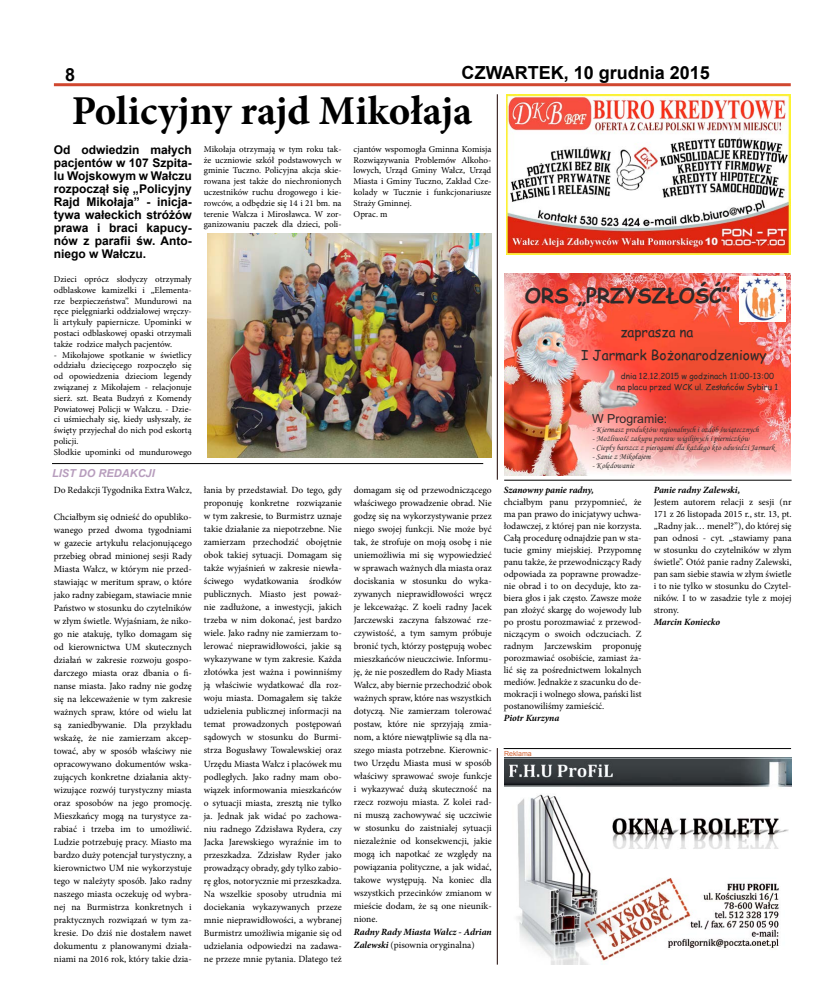
<style>
.page{position:relative;width:820px;height:993px;background:#fff}
.page>*{position:absolute;margin:0;border:0;box-sizing:border-box;transform-origin:0 0}
.t1{font:700 41px "Minion Pro";color:#000}
.t2{font:700 20.7px "Comic Sans MS";color:#2e2a2a}
.t3{font:700 18px "Arial";color:#000}
.t4{font:13.8px/23.9px "Comic Sans MS";color:#2e2a2a}
.t5{font:12.4px "Arial";color:#2e2a2a}
.t6{font:700 12px/13px "Arial";color:#000;text-align:justify}
.t7{font:italic 700 11px "Arial";color:#b79dbd}
.t8{font:9.5px/13px "Minion Pro";color:#000;text-align:justify}
.t9{font:italic 700 9.5px/13px "Minion Pro";letter-spacing:-.005em;color:#000}
.t10{font:9px/10.8px "Minion Pro";color:#000;text-align:justify}
.t11{font:italic 8.3px "Monotype Corsiva";color:#2e2a2a}
.t12{font:8.3px/11.5px "Comic Sans MS";color:#2e2a2a;text-align:center}
.t13{font:7px "Arial";color:#d36130}
.s1{font-weight:400;font-style:normal}
</style>
<div class="page">
<hr style="left:54px;top:83px;width:736px;height:3px;background:#d0472f">
<hr style="left:504px;top:479px;width:287px;height:1px;background:#000">
<hr style="left:503px;top:747px;width:287px;height:1px;background:#000">
<img style="left:504px;top:757px;width:286px;height:207px">
<hr style="left:496px;top:747px;width:1px;height:217px;background:#1a0300">
<hr style="left:496px;top:94px;width:1px;height:385px;background:#1a0300">
<hr style="left:52px;top:463px;width:431px;height:1px;background:#000">
<img style="left:207px;top:233px;width:284px;height:224px">
<img style="left:504px;top:274px;width:286px;height:201px">
<img style="left:739px;top:277px;width:46px;height:44px">
<img style="left:506px;top:95px;width:283px;height:160px">
<h3 class="t3" style="left:65px;top:63px;width:12px">8</h3>
<h3 class="t3" style="left:461px;top:60px;width:250px">CZWARTEK, 10 grudnia 2015</h3>
<h1 class="t1" style="left:72px;top:82px;width:402px">Policyjny rajd Mikołaja</h1>
<p class="t6" style="left:54px;top:144px;width:139px">Od odwiedzin małych pacjentów w 107 Szpita&shy;lu Wojskowym w Wałczu rozpoczął się „Policyjny Rajd Mikołaja” - inicja&shy;tywa wałeckich stróżów prawa i braci kapucy&shy;nów z parafii św. Anto&shy;niego w Wałczu.</p>
<p class="t10" style="left:54px;top:273px;width:139px">Dzieci oprócz słodyczy otrzymały odblaskowe kamizelki i „Elementa&shy;rze bezpieczeństwa”. Mundurowi na ręce pielęgniarki oddziałowej wręczy&shy;li artykuły papiernicze. Upominki w postaci odblaskowej opaski otrzymali także rodzice małych pacjentów.</p>
<p class="t10" style="left:54px;top:349px;width:139px;text-align:left">- Mikołajowe spotkanie w świetlicy oddziału dziecięcego rozpoczęło się od opowiedzenia dzieciom legendy związanej z Mikołajem - relacjonuje sierż. szt. Beata Budzyń z Komendy Powiatowej Policji w Wałczu. - Dzie&shy;ci uśmiechały się, kiedy usłyszały, że święty przyjechał do nich pod eskortą policji.<br>Słodkie upominki od mundurowego</p>
<p class="t10" style="left:204px;top:143px;width:139px">Mikołaja otrzymają w tym roku tak&shy;że uczniowie szkół podstawowych w gminie Tuczno. Policyjna akcja skie&shy;rowana jest także do niechronionych uczestników ruchu drogowego i kie&shy;rowców, a odbędzie się 14 i 21 bm. na terenie Wałcza i Mirosławca. W zor&shy;ganizowaniu paczek dla dzieci, poli-</p>
<p class="t10" style="left:353px;top:143px;width:139px;text-align:left">cjantów wspomogła Gminna Komisja<br>Rozwiązywania Problemów Alkoho&shy;lowych, Urząd Gminy Wałcz, Urząd<br>Miasta i Gminy Tuczno, Zakład Cze&shy;kolady w Tucznie i funkcjonariusze<br>Straży Gminnej.<br>Oprac. m</p>
<h2 class="t2" style="left:524px;top:281px;width:207px">ORS „PRZYSZŁOŚĆ”</h2>
<h3 class="t4" style="left:581px;top:321px;width:187px;text-indent:39px">zaprasza na<br>I Jarmark Bożonarodzeniowy</h3>
<p class="t12" style="left:616px;top:370px;width:163px">dnia 12.12.2015 w godzinach 11:00-13:00 na placu przed WCK ul. Zesłańców Sybiru 1</p>
<h3 class="t5" style="left:592px;top:414px;width:77px">W Programie:</h3>
<p class="t11" style="left:592px;top:426px;width:168px">- Kiermasz produktów regionalnych i ozdób świątecznych</p>
<p class="t11" style="left:592px;top:435px;width:158px">- Możliwość zakupu potraw wigilijnych i pierniczków</p>
<p class="t11" style="left:592px;top:444px;width:184px">- Ciepły barszcz z pierogami dla każdego kto odwiedzi Jarmark</p>
<p class="t11" style="left:592px;top:453px;width:60px">- Sanie z Mikołajem</p>
<p class="t11" style="left:592px;top:462px;width:43px">- Kolędowanie</p>
<p class="t7" style="left:52px;top:466px;width:104px">LIST DO REDAKCJI</p>
<p class="t8" style="left:54px;top:484px;width:139px">Do Redakcji Tygodnika Extra Wałcz,</p>
<p class="t8" style="left:54px;top:510px;width:139px">Chciałbym się odnieść do opubliko&shy;wanego przed dwoma tygodniami w gazecie artykułu relacjonującego przebieg obrad minionej sesji Rady Miasta Wałcz, w którym nie przed&shy;stawiając w meritum spraw, o które jako radny zabiegam, stawiacie mnie Państwo w stosunku do czytelników w złym świetle. Wyjaśniam, że niko&shy;go nie atakuję, tylko domagam się od kierownictwa UM skutecznych działań w zakresie rozwoju gospo&shy;darczego miasta oraz dbania o fi&shy;nanse miasta. Jako radny nie godzę się na lekceważenie w tym zakresie ważnych spraw, które od wielu lat są zaniedbywanie. Dla przykładu wskażę, że nie zamierzam akcep&shy;tować, aby w sposób właściwy nie opracowywano dokumentów wska&shy;zujących konkretne działania akty&shy;wizujące rozwój turystyczny miasta oraz sposobów na jego promocję.<br>Mieszkańcy mogą na turystyce za&shy;rabiać i trzeba im to umożliwić.<br>Ludzie potrzebuję pracy. Miasto ma bardzo duży potencjał turystyczny, a kierownictwo UM nie wykorzystuje tego w należyty sposób. Jako radny naszego miasta oczekuję od wybra&shy;nej na Burmistrza konkretnych i praktycznych rozwiązań w tym za&shy;kresie. Do dziś nie dostałem nawet dokumentu z planowanymi działa&shy;niami na 2016 rok, który takie dzia-</p>
<p class="t8" style="left:204px;top:483px;width:139px">łania by przedstawiał. Do tego, gdy proponuję konkretne rozwiązanie w tym zakresie, to Burmistrz uznaje takie działanie za niepotrzebne. Nie zamierzam przechodzić obojętnie obok takiej sytuacji. Domagam się także wyjaśnień w zakresie niewła&shy;ściwego wydatkowania środków publicznych. Miasto jest poważ&shy;nie zadłużone, a inwestycji, jakich trzeba w nim dokonać, jest bardzo wiele. Jako radny nie zamierzam to&shy;lerować nieprawidłowości, jakie są wykazywane w tym zakresie. Każda złotówka jest ważna i powinniśmy ją właściwie wydatkować dla roz&shy;woju miasta. Domagałem się także udzielenia publicznej informacji na temat prowadzonych postępowań sądowych w stosunku do Burmi&shy;strza Bogusławy Towalewskiej oraz Urzędu Miasta Wałcz i placówek mu podległych. Jako radny mam obo&shy;wiązek informowania mieszkańców o sytuacji miasta, zresztą nie tylko ja. Jednak jak widać po zachowa&shy;niu radnego Zdzisława Rydera, czy Jacka Jarewskiego wyraźnie im to przeszkadza. Zdzisław Ryder jako prowadzący obrady, gdy tylko zabio&shy;rę głos, notorycznie mi przeszkadza.<br>Na wszelkie sposoby utrudnia mi dociekania wykazywanych przeze mnie nieprawidłowości, a wybranej Burmistrz umożliwia miganie się od udzielania odpowiedzi na zadawa&shy;ne przeze mnie pytania. Dlatego też</p>
<p class="t8" style="left:353px;top:483px;width:139px">domagam się od przewodniczącego właściwego prowadzenie obrad. Nie godzę się na wykorzystywanie przez niego swojej funkcji. Nie może być tak, że strofuje on moją osobę i nie uniemożliwia mi się wypowiedzieć w sprawach ważnych dla miasta oraz dociskania w stosunku do wyka&shy;zywanych nieprawidłowości wręcz je lekceważąc. Z koeli radny Jacek Jarczewski zaczyna fałszować rze&shy;czywistość, a tym samym próbuje bronić tych, którzy postępują wobec mieszkańców nieuczciwie. Informu&shy;ję, że nie poszedłem do Rady Miasta Wałcz, aby biernie przechodzić obok ważnych spraw, które nas wszystkich dotyczą. Nie zamierzam tolerować postaw, które nie sprzyjają zmia&shy;nom, a które niewątpliwie są dla na&shy;szego miasta potrzebne. Kierownic&shy;two Urzędu Miasta musi w sposób właściwy sprawować swoje funkcje i wykazywać dużą skuteczność na rzecz rozwoju miasta. Z kolei rad&shy;ni muszą zachowywać się uczciwie w stosunku do zaistniałej sytuacji niezależnie od konsekwencji, jakie mogą ich napotkać ze względy na powiązania polityczne, a jak widać, takowe występują. Na koniec dla wszystkich przecinków zmianom w mieście dodam, że są one nieunik&shy;nione.</p>
<p class="t9" style="left:353px;top:925px;width:139px">Radny Rady Miasta Wałcz - Adrian<br>Zalewski <span class="s1">(pisownia oryginalna)</span></p>
<p class="t9" style="left:503px;top:483px;width:92px">Szanowny panie radny,</p>
<p class="t8" style="left:503px;top:496px;width:139px;line-height:12px">chciałbym panu przypomnieć, że ma pan prawo do inicjatywy uchwa&shy;łodawczej, z której pan nie korzysta.<br>Całą procedurę odnajdzie pan w sta&shy;tucie gminy miejskiej. Przypomnę panu także, że przewodniczący Rady odpowiada za poprawne prowadze&shy;nie obrad i to on decyduje, kto za&shy;biera głos i jak często. Zawsze może pan złożyć skargę do wojewody lub po prostu porozmawiać z przewod&shy;niczącym o swoich odczuciach. Z radnym Jarczewskim proponuję porozmawiać osobiście, zamiast ża&shy;lić się za pośrednictwem lokalnych mediów. Jednakże z szacunku do de&shy;mokracji i wolnego słowa, pański list postanowiliśmy zamieścić.</p>
<p class="t9" style="left:503px;top:711px;width:57px">Piotr Kurzyna</p>
<p class="t13" style="left:504px;top:748px;width:29px">Reklama</p>
<p class="t9" style="left:653px;top:483px;width:88px">Panie radny Zalewski,</p>
<p class="t8" style="left:653px;top:496px;width:139px;line-height:12px">Jestem autorem relacji z sesji (nr 171 z 26 listopada 2015 r., str. 13, pt. „Radny jak… menel?”), do której się pan odnosi - cyt. „stawiamy pana w stosunku do czytelników w złym świetle”. Otóż panie radny Zalewski, pan sam siebie stawia w złym świetle i to nie tylko w stosunku do Czytel&shy;ników. I to w zasadzie tyle z mojej strony.</p>
<p class="t9" style="left:653px;top:615px;width:68px">Marcin Koniecko</p>
</div>
